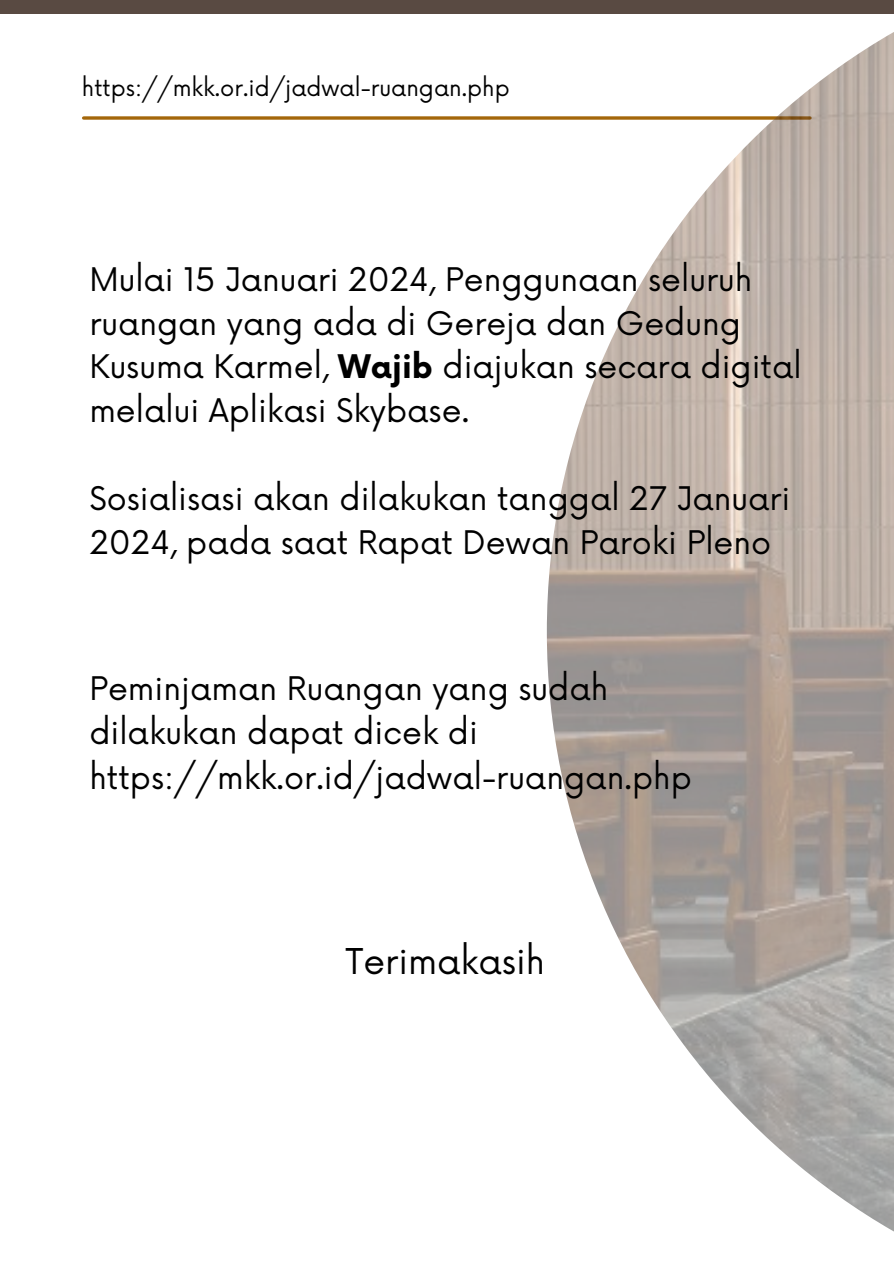
<style>
.page{position:relative;width:894px;height:1264px;background:#fff}
.page>*{position:absolute;margin:0;border:0;box-sizing:border-box;transform-origin:0 0}
.t1{font:34.65px "Now";color:#000}
.t2{font:31.65px/43.8px "Now";color:#000}
.t3{font:22.5px "Now";color:#000}
.s1{font-weight:700}
</style>
<div class="page">
<div style="left:0;top:0;width:893px;height:14px;background:#594a42"></div>
<svg style="left:84px;top:116px;width:462px;height:4px;background:#b17e2f"></svg>
<img style="left:546px;top:32px;width:347px;height:1199px">
<p class="t3" style="left:82px;top:75px;width:429px">https://mkk.or.id/jadwal-ruangan.php</p>
<h1 class="t2" style="left:89px;top:259px;width:713px">Mulai 15 Januari 2024, Penggunaan seluruh ruangan yang ada di Gereja dan Gedung Kusuma Karmel, <span class="s1">Wajib</span> diajukan secara digital melalui Aplikasi Skybase.</h1>
<h2 class="t2" style="left:89px;top:478px;width:702px">Sosialisasi akan dilakukan tanggal 27 Januari<br>2024, pada saat Rapat Dewan Paroki Pleno</h2>
<h2 class="t2" style="left:89px;top:668px;width:604px;line-height:44.4px">Peminjaman Ruangan yang sudah dilakukan dapat dicek di https://mkk.or.id/jadwal-ruangan.php</h2>
<h2 class="t1" style="left:345px;top:941px;width:201px">Terimakasih</h2>
</div>
